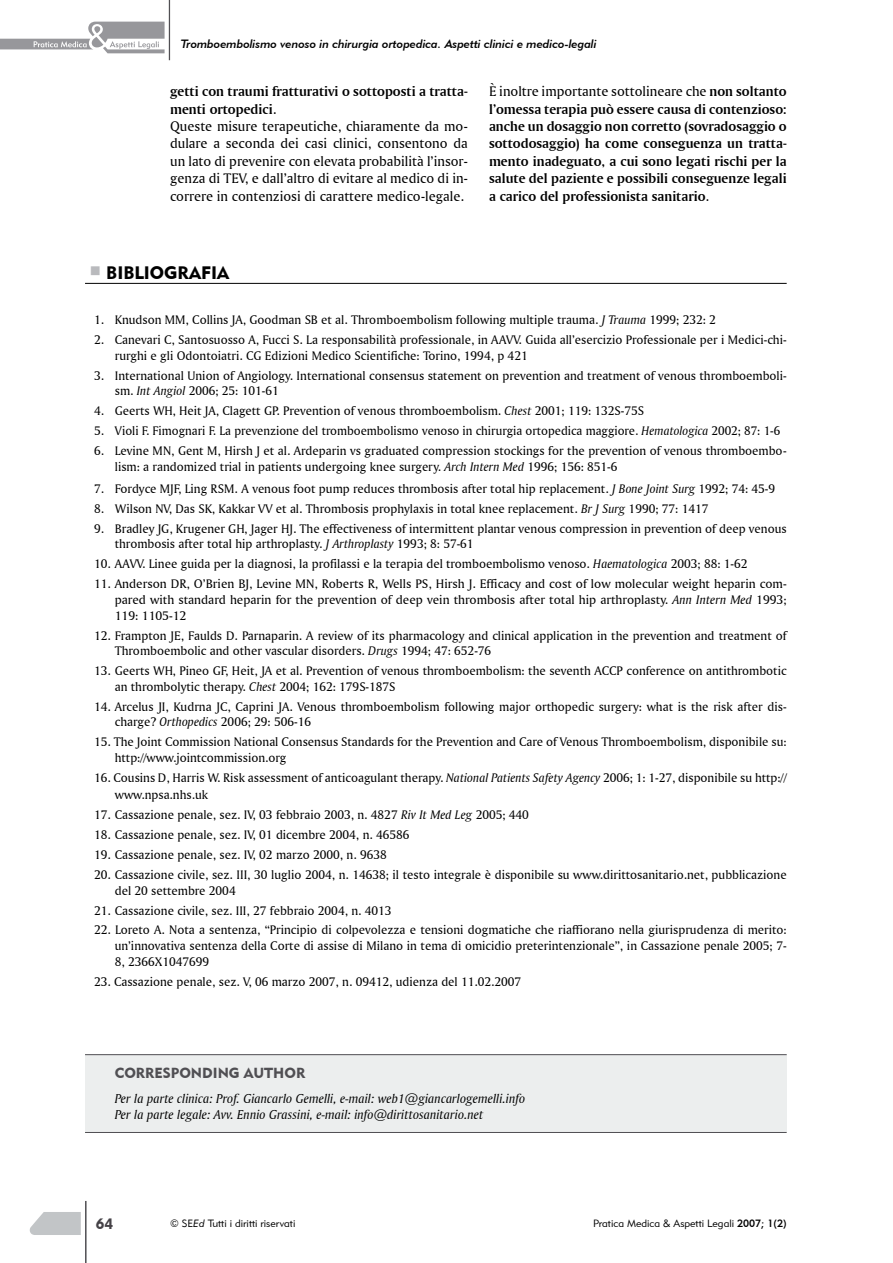
<style>
.page{position:relative;width:893px;height:1263px;background:#fff}
.page>*{position:absolute;margin:0;border:0;box-sizing:border-box;transform-origin:0 0}
.t1{font:18px "Geometric 415 BT Black A";color:#000}
.t2{font:15px "Geometric 415 BT Black A";color:#454247}
.t3{font:14.55px/17.4px "Amerigo BT Bold A";color:#000}
.t4{font:14.55px/17.4px "Amerigo BT Roman A";color:#000;text-align:justify}
.t5{font:14.55px "Geometric 415 BT Black A";color:#504f53}
.t6{font:13.5px/16.2px "Amerigo BT Italic A";color:#000}
.t7{font:13.05px/15.6px "Amerigo BT Roman A";color:#000}
.t8{font:12px "Geometric 415 BT Medium Italic A";color:#000}
.t9{font:10.5px "Geometric 415 BT Lite A";color:#000}
.s1{font-family:"Amerigo BT Roman A"}
.s2{font-family:"Amerigo BT Bold A"}
.s3{font-family:"Amerigo BT Italic A"}
.s4{font-family:"Geometric 415 BT Lite Italic A"}
.s5{font-family:"Geometric 415 BT Medium A"}
</style>
<div class="page">
<svg style="left:0;top:22px;width:165px;height:31px"></svg>
<hr style="left:169px;top:0;width:1px;height:60px;background:#504f53">
<svg style="left:30px;top:1212px;width:51px;height:23px"></svg>
<hr style="left:85px;top:1201px;width:2px;height:62px;background:#504f53">
<div style="left:85px;top:1054px;width:702px;height:78px;background:#eceeee"></div>
<hr style="left:85px;top:1054px;width:702px;height:1px;background:#504f53">
<hr style="left:85px;top:1132px;width:702px;height:1px;background:#504f53">
<hr style="left:85px;top:283px;width:702px;height:1px;background:#000">
<p class="t8" style="left:181px;top:37px;width:417px">Tromboembolismo venoso in chirurgia ortopedica. Aspetti clinici e medico-legali</p>
<p class="t3" style="left:170px;top:82px;width:299px">getti con traumi fratturativi o sottoposti a tratta&shy;menti ortopedici<span class="s1">.</span></p>
<p class="t4" style="left:170px;top:117px;width:299px">Queste misure terapeutiche, chiaramente da mo&shy;dulare a seconda dei casi clinici, consentono da un lato di prevenire con elevata probabilità l’insor&shy;genza di TEV, e dall’altro di evitare al medico di in&shy;correre in contenziosi di carattere medico-legale.</p>
<p class="t4" style="left:489px;top:82px;width:299px">È inoltre importante sottolineare che <span class="s2">non soltanto</span></p>
<p class="t3" style="left:489px;top:100px;width:299px;text-align:justify">l’omessa terapia può essere causa di contenzioso: anche un dosaggio non corretto (sovradosaggio o sottodosaggio) ha come conseguenza un tratta&shy;mento inadeguato, a cui sono legati rischi per la salute del paziente e possibili conseguenze legali a carico del professionista sanitario<span class="s1">.</span></p>
<h1 class="t1" style="left:106px;top:261px;width:124px">BIBLIOGRAFIA</h1>
<p class="t7" style="left:94px;top:312px;width:623px">1. Knudson MM, Collins JA, Goodman SB et al. Thromboembolism following multiple trauma. <span class="s3">J Trauma</span> 1999; 232: 2</p>
<p class="t7" style="left:115px;top:332px;width:673px;text-indent:-21px">2. Canevari C, Santosuosso A, Fucci S. La responsabilità professionale, in AAVV. Guida all’esercizio Professionale per i Medici-chi&shy;rurghi e gli Odontoiatri. CG Edizioni Medico Scientifiche: Torino, 1994, p 421</p>
<p class="t7" style="left:115px;top:367px;width:673px;text-indent:-21px">3. International Union of Angiology. International consensus statement on prevention and treatment of venous thromboemboli&shy;sm. <span class="s3">Int Angiol</span> 2006; 25: 101-61</p>
<p class="t7" style="left:94px;top:403px;width:552px">4. Geerts WH, Heit JA, Clagett GP. Prevention of venous thromboembolism. <span class="s3">Chest</span> 2001; 119: 132S-75S</p>
<p class="t7" style="left:94px;top:423px;width:688px">5. Violi F. Fimognari F. La prevenzione del tromboembolismo venoso in chirurgia ortopedica maggiore. <span class="s3">Hematologica</span> 2002; 87: 1-6</p>
<p class="t7" style="left:115px;top:443px;width:673px;text-indent:-21px">6. Levine MN, Gent M, Hirsh J et al. Ardeparin vs graduated compression stockings for the prevention of venous thromboembo&shy;lism: a randomized trial in patients undergoing knee surgery. <span class="s3">Arch Intern Med</span> 1996; 156: 851-6</p>
<p class="t7" style="left:94px;top:481px;width:683px">7. Fordyce MJF, Ling RSM. A venous foot pump reduces thrombosis after total hip replacement. <span class="s3">J Bone Joint Surg</span> 1992; 74: 45-9</p>
<p class="t7" style="left:94px;top:500px;width:616px">8. Wilson NV, Das SK, Kakkar VV et al. Thrombosis prophylaxis in total knee replacement. <span class="s3">Br J Surg</span> 1990; 77: 1417</p>
<p class="t7" style="left:115px;top:520px;width:673px;text-indent:-21px">9. Bradley JG, Krugener GH, Jager HJ. The effectiveness of intermittent plantar venous compression in prevention of deep venous thrombosis after total hip arthroplasty. <span class="s3">J Arthroplasty</span> 1993; 8: 57-61</p>
<p class="t7" style="left:94px;top:556px;width:655px">10. AAVV. Linee guida per la diagnosi, la profilassi e la terapia del tromboembolismo venoso. <span class="s3">Haematologica</span> 2003; 88: 1-62</p>
<p class="t7" style="left:115px;top:576px;width:673px;text-align:justify;text-indent:-21px">11. Anderson DR, O’Brien BJ, Levine MN, Roberts R, Wells PS, Hirsh J. Efficacy and cost of low molecular weight heparin com&shy;pared with standard heparin for the prevention of deep vein thrombosis after total hip arthroplasty. <span class="s3">Ann Intern Med</span> 1993; 119: 1105-12</p>
<p class="t7" style="left:115px;top:627px;width:673px;text-indent:-21px">12. Frampton JE, Faulds D. Parnaparin. A review of its pharmacology and clinical application in the prevention and treatment of<br>Thromboembolic and other vascular disorders. <span class="s3">Drugs</span> 1994; 47: 652-76</p>
<p class="t7" style="left:115px;top:663px;width:673px;text-indent:-21px">13. Geerts WH, Pineo GF, Heit, JA et al. Prevention of venous thromboembolism: the seventh ACCP conference on antithrombotic an thrombolytic therapy. <span class="s3">Chest</span> 2004; 162: 179S-187S</p>
<p class="t7" style="left:115px;top:698px;width:673px;text-indent:-21px">14. Arcelus JI, Kudrna JC, Caprini JA. Venous thromboembolism following major orthopedic surgery: what is the risk after dis&shy;charge? <span class="s3">Orthopedics</span> 2006; 29: 506-16</p>
<p class="t7" style="left:115px;top:734px;width:673px;text-indent:-21px">15. The Joint Commission National Consensus Standards for the Prevention and Care of Venous Thromboembolism, disponibile su: http://www.jointcommission.org</p>
<p class="t7" style="left:115px;top:768px;width:673px;line-height:17.4px;text-indent:-21px">16. Cousins D, Harris W. Risk assessment of anticoagulant therapy. <span class="s3">National Patients Safety Agency</span> 2006; 1: 1-27, disponibile su http:// www.npsa.nhs.uk</p>
<p class="t7" style="left:94px;top:807px;width:436px">17. Cassazione penale, sez. IV, 03 febbraio 2003, n. 4827 <span class="s3">Riv It Med Leg</span> 2005; 440</p>
<p class="t7" style="left:94px;top:827px;width:317px">18. Cassazione penale, sez. IV, 01 dicembre 2004, n. 46586</p>
<p class="t7" style="left:94px;top:847px;width:294px">19. Cassazione penale, sez. IV, 02 marzo 2000, n. 9638</p>
<p class="t7" style="left:115px;top:866px;width:673px;text-indent:-21px">20. Cassazione civile, sez. III, 30 luglio 2004, n. 14638; il testo integrale è disponibile su www.dirittosanitario.net, pubblicazione del 20 settembre 2004</p>
<p class="t7" style="left:94px;top:902px;width:299px">21. Cassazione civile, sez. III, 27 febbraio 2004, n. 4013</p>
<p class="t7" style="left:115px;top:922px;width:673px;text-align:justify;text-indent:-21px">22. Loreto A. Nota a sentenza, “Principio di colpevolezza e tensioni dogmatiche che riaffiorano nella giurisprudenza di merito: un’innovativa sentenza della Corte di assise di Milano in tema di omicidio preterintenzionale”, in Cassazione penale 2005; 7- 8, 2366X1047699</p>
<p class="t7" style="left:94px;top:973px;width:429px">23. Cassazione penale, sez. V, 06 marzo 2007, n. 09412, udienza del 11.02.2007</p>
<p class="t5" style="left:115px;top:1064px;width:21px">CORRESPONDING</p>
<p class="t5" style="left:244px;top:1064px;width:52px">AUTHOR</p>
<p class="t6" style="left:115px;top:1090px;width:412px">Per la parte clinica: Prof. Giancarlo Gemelli, e-mail: web1@giancarlogemelli.info<br>Per la parte legale: Avv. Ennio Grassini, e-mail: info@dirittosanitario.net</p>
<p class="t2" style="left:96px;top:1215px;width:19px">64</p>
<p class="t9" style="left:170px;top:1217px;width:127px">© SE<span class="s4">Ed</span> Tutti i diritti riservati</p>
<p class="t9" style="left:593px;top:1217px;width:195px">Pratica Medica &amp; Aspetti Legali <span class="s5">2007; 1(2)</span></p>
</div>
